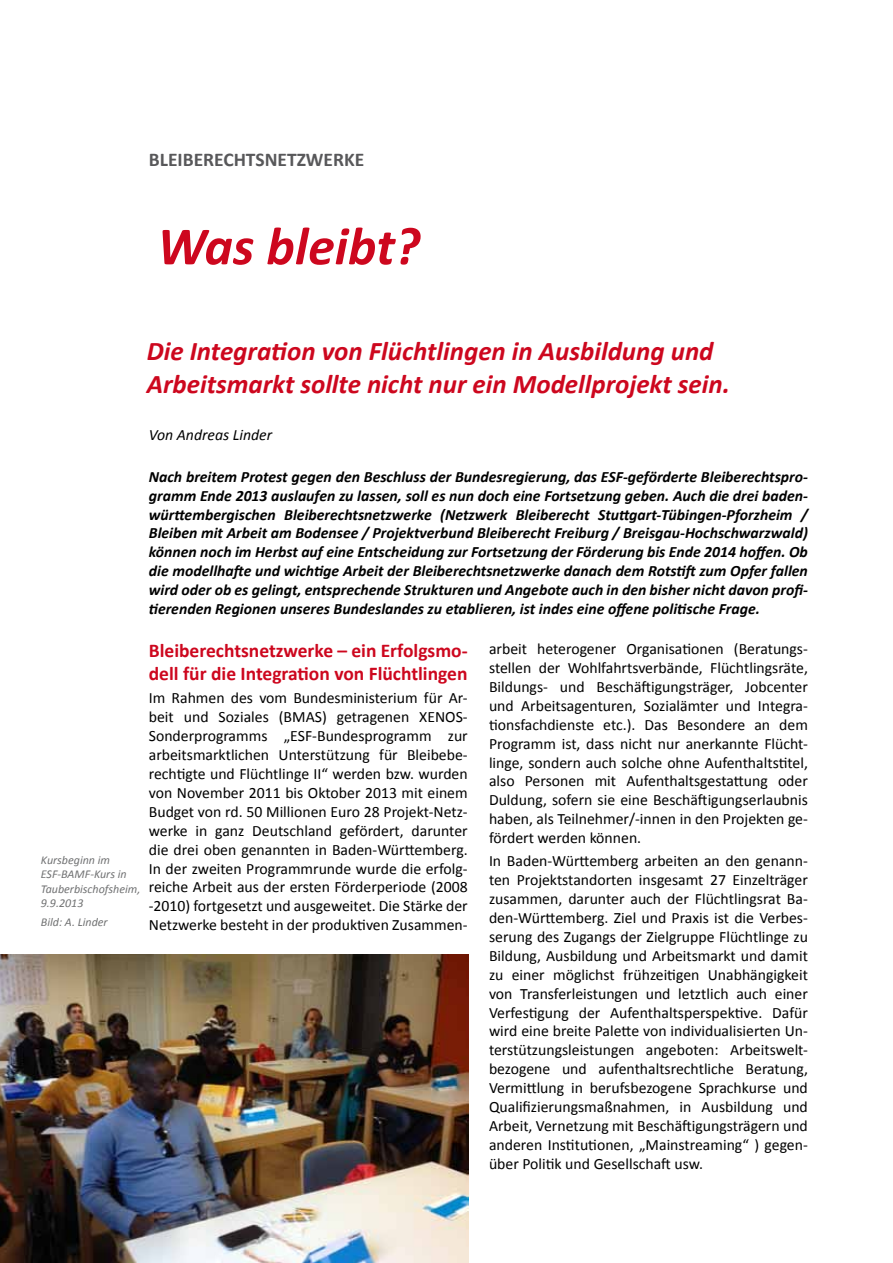
<style>
.page{position:relative;width:893px;height:1263px;background:#fff}
.page>*{position:absolute;margin:0;border:0;box-sizing:border-box;transform-origin:0 0}
.t1{font:italic 700 54px "Calibri";color:#cd071e}
.t2{font:italic 700 27px/32.4px "Calibri";color:#cd071e}
.t3{font:700 19.5px/23.4px "Calibri";color:#cd071e}
.t4{font:700 19.5px "Calibri";color:#58585a}
.t5{font:15.75px/18.9px "Calibri";color:#000;text-align:justify}
.t6{font:italic 700 15.75px/18.9px "Calibri";color:#000;text-align:justify}
.t7{font:italic 15.75px "Calibri";color:#000}
.t8{font:italic 12px/14.4px "Calibri";color:#707172}
</style>
<div class="page">
<img style="left:0;top:955px;width:468px;height:308px">
<p class="t4" style="left:149px;top:147px;width:217px">BLEIBERECHTSNETZWERKE</p>
<h1 class="t1" style="left:157px;top:212px;width:264px">Was bleibt?</h1>
<h2 class="t2" style="left:147px;top:335px;width:585px">Die Integration von Flüchtlingen in Ausbildung und<br>Arbeitsmarkt sollte nicht nur ein Modellprojekt sein.</h2>
<p class="t7" style="left:149px;top:424px;width:125px">Von Andreas Linder</p>
<p class="t6" style="left:149px;top:467px;width:661px">Nach breitem Protest gegen den Beschluss der Bundesregierung, das ESF-geförderte Bleiberechtspro&shy;gramm Ende 2013 auslaufen zu lassen, soll es nun doch eine Fortsetzung geben. Auch die drei baden&shy;württembergischen Bleiberechtsnetzwerke (Netzwerk Bleiberecht Stuttgart-Tübingen-Pforzheim / Bleiben mit Arbeit am Bodensee / Projektverbund Bleiberecht Freiburg / Breisgau-Hochschwarzwald) können noch im Herbst auf eine Entscheidung zur Fortsetzung der Förderung bis Ende 2014 hoffen. Ob die modellhafte und wichtige Arbeit der Bleiberechtsnetzwerke danach dem Rotstift zum Opfer fallen wird oder ob es gelingt, entsprechende Strukturen und Angebote auch in den bisher nicht davon profi&shy;tierenden Regionen unseres Bundeslandes zu etablieren, ist indes eine offene politische Frage.</p>
<p class="t8" style="left:41px;top:852px;width:101px">Kursbeginn im<br>ESF-BAMF-Kurs in<br>Tauberbischofsheim,<br>9.9.2013</p>
<p class="t8" style="left:41px;top:914px;width:68px">Bild: A. Linder</p>
<p class="t3" style="left:149px;top:639px;width:320px">Bleiberechtsnetzwerke – ein Erfolgsmo&shy;dell für die Integration von Flüchtlingen</p>
<p class="t5" style="left:149px;top:689px;width:320px">Im Rahmen des vom Bundesministerium für Ar&shy;beit und Soziales (BMAS) getragenen XENOS-Sonderprogramms „ESF-Bundesprogramm zur arbeitsmarktlichen Unterstützung für Bleibebe&shy;rechtigte und Flüchtlinge II“ werden bzw. wurden von November 2011 bis Oktober 2013 mit einem Budget von rd. 50 Millionen Euro 28 Projekt-Netz&shy;werke in ganz Deutschland gefördert, darunter die drei oben genannten in Baden-Württemberg.<br>In der zweiten Programmrunde wurde die erfolg&shy;reiche Arbeit aus der ersten Förderperiode (2008 -2010) fortgesetzt und ausgeweitet. Die Stärke der Netzwerke besteht in der produktiven Zusammen-</p>
<p class="t5" style="left:489px;top:639px;width:320px">arbeit heterogener Organisationen (Beratungs&shy;stellen der Wohlfahrtsverbände, Flüchtlingsräte, Bildungs- und Beschäftigungsträger, Jobcenter und Arbeitsagenturen, Sozialämter und Integra&shy;tionsfachdienste etc.). Das Besondere an dem Programm ist, dass nicht nur anerkannte Flücht&shy;linge, sondern auch solche ohne Aufenthaltstitel, also Personen mit Aufenthaltsgestattung oder Duldung, sofern sie eine Beschäftigungserlaubnis haben, als Teilnehmer/-innen in den Projekten ge&shy;fördert werden können.</p>
<p class="t5" style="left:489px;top:852px;width:320px">In Baden-Württemberg arbeiten an den genann&shy;ten Projektstandorten insgesamt 27 Einzelträger zusammen, darunter auch der Flüchtlingsrat Ba&shy;den-Württemberg. Ziel und Praxis ist die Verbes&shy;serung des Zugangs der Zielgruppe Flüchtlinge zu Bildung, Ausbildung und Arbeitsmarkt und damit zu einer möglichst frühzeitigen Unabhängigkeit von Transferleistungen und letztlich auch einer Verfestigung der Aufenthaltsperspektive. Dafür wird eine breite Palette von individualisierten Un&shy;terstützungsleistungen angeboten: Arbeitswelt&shy;bezogene und aufenthaltsrechtliche Beratung, Vermittlung in berufsbezogene Sprachkurse und Qualifizierungsmaßnahmen, in Ausbildung und Arbeit, Vernetzung mit Beschäftigungsträgern und anderen Institutionen, „Mainstreaming“ ) gegen&shy;über Politik und Gesellschaft usw.</p>
</div>
